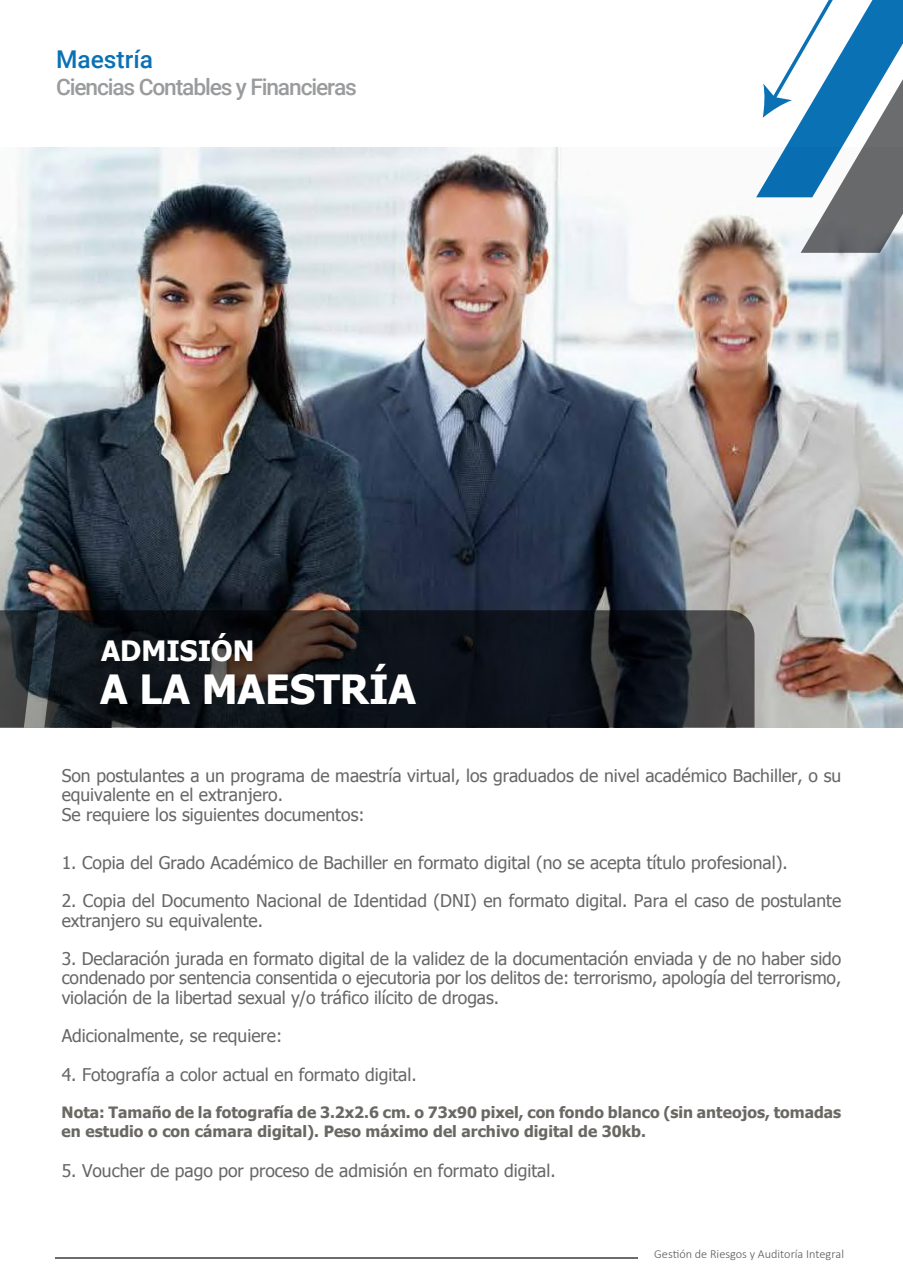
<style>
.page{position:relative;width:903px;height:1275px;background:#fff}
.page>*{position:absolute;margin:0;border:0;box-sizing:border-box;transform-origin:0 0}
.t1{font:700 40.25px "Tahoma";color:#fff}
.t2{font:700 28px "Tahoma";color:#fff}
.t3{font:500 24.5px "Roboto";color:#0a71b5}
.t4{font:500 22.75px "Roboto";letter-spacing:-.05em;color:#9a9b9d}
.t5{font:17.5px/19.2px "Tahoma";color:#676767}
.t6{font:700 15.58px/18.7px "Tahoma";color:#6a6863}
.t7{font:300 12.25px "Calibri";color:#58575a}
</style>
<div class="page">
<img style="left:0;top:147px;width:903px;height:581px">
<svg style="left:44px;top:610px;width:710px;height:118px;background:#191c20"></svg>
<svg style="left:0;top:610px;width:38px;height:118px;background:#383e40"></svg>
<hr style="left:55px;top:1257px;width:583px;height:2px;background:#58575a">
<svg style="left:756px;top:0;width:147px;height:253px"></svg>
<h3 class="t3" style="left:56px;top:42px;width:98px">Maestría</h3>
<h3 class="t4" style="left:56px;top:71px;width:302px">Ciencias Contables y Financieras</h3>
<h2 class="t2" style="left:101px;top:631px;width:155px">ADMISIÓN</h2>
<h1 class="t1" style="left:100px;top:661px;width:318px">A LA MAESTRÍA</h1>
<p class="t5" style="left:62px;top:765px;width:781px">Son postulantes a un programa de maestría virtual, los graduados de nivel académico Bachiller, o su equivalente en el extranjero.<br>Se requiere los siguientes documentos:</p>
<p class="t5" style="left:62px;top:852px;width:727px">1. Copia del Grado Académico de Bachiller en formato digital (no se acepta título profesional).</p>
<p class="t5" style="left:62px;top:890px;width:781px">2. Copia del Documento Nacional de Identidad (DNI) en formato digital. Para el caso de postulante extranjero su equivalente.</p>
<p class="t5" style="left:62px;top:948px;width:781px;text-align:justify">3. Declaración jurada en formato digital de la validez de la documentación enviada y de no haber sido condenado por sentencia consentida o ejecutoria por los delitos de: terrorismo, apología del terrorismo, violación de la libertad sexual y/o tráfico ilícito de drogas.</p>
<p class="t5" style="left:62px;top:1025px;width:222px">Adicionalmente, se requiere:</p>
<p class="t5" style="left:62px;top:1064px;width:357px">4. Fotografía a color actual en formato digital.</p>
<p class="t6" style="left:62px;top:1102px;width:781px">Nota: Tamaño de la fotografía de 3.2x2.6 cm. o 73x90 pixel, con fondo blanco (sin anteojos, tomadas en estudio o con cámara digital). Peso máximo del archivo digital de 30kb.</p>
<p class="t5" style="left:62px;top:1160px;width:495px">5. Voucher de pago por proceso de admisión en formato digital.</p>
<p class="t7" style="left:654px;top:1246px;width:191px">Gestión de Riesgos y Auditoría Integral</p>
</div>
